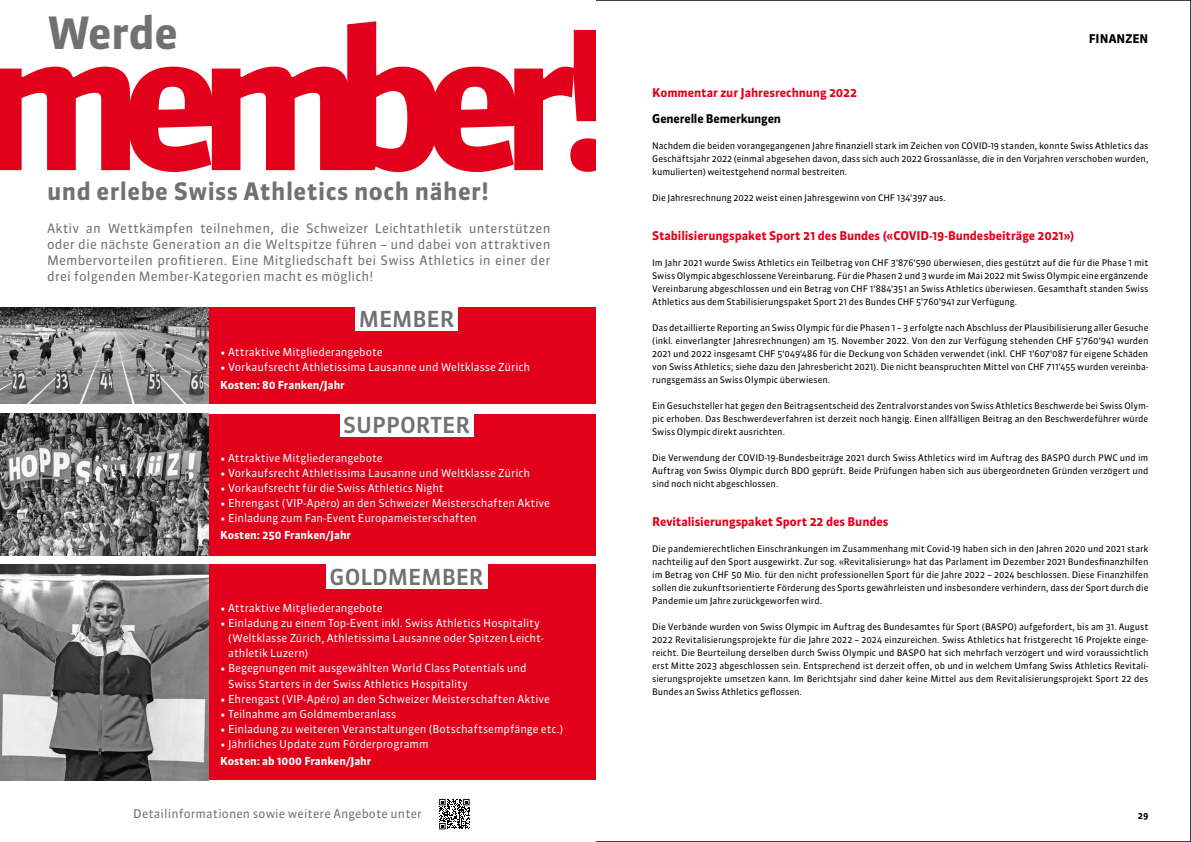
<style>
.page{position:relative;width:1191px;height:842px;background:#fff}
.page>*{position:absolute;margin:0;border:0;box-sizing:border-box;transform-origin:0 0}
.t1{font:700 191.3px "Sanuk OT";letter-spacing:-.12em;color:#e2001a}
.t2{font:700 44.3px "Sanuk OT";letter-spacing:-.01em;color:#707172}
.t3{font:700 24.1px "Sanuk OT";letter-spacing:.02em;color:#707172}
.t4{font:500 22px "Sanuk OT";color:#707172}
.t5{font:13px/16px "Sanuk OT";letter-spacing:.01em;color:#707172;text-align:justify}
.t6{font:700 12px "Sanuk OT";letter-spacing:-.005em;color:#e2001a}
.t7{font:12px "Sanuk OT";letter-spacing:.01em;color:#707172}
.t8{font:700 12px "Sanuk OT";letter-spacing:-.01em;color:#000}
.t9{font:11px/15px "Sanuk OT";letter-spacing:-.005em;color:#fff}
.t10{font:700 11px "Sanuk OT";letter-spacing:-.005em;color:#fff}
.t11{font:9px/13px "Sanuk OT";letter-spacing:-.005em;color:#000;text-align:justify}
.t12{font:700 9px "Sanuk OT";color:#000}
</style>
<div class="page">
<hr style="left:595px;top:0;width:1px;height:842px;background:#000">
<img style="left:0;top:307px;width:209px;height:97px">
<div style="left:209px;top:307px;width:386px;height:97px;background:#e2001a"></div>
<div style="left:356px;top:307px;width:102px;height:24px;background:#fff"></div>
<img style="left:0;top:414px;width:209px;height:141px">
<div style="left:209px;top:414px;width:386px;height:141px;background:#e2001a"></div>
<div style="left:340px;top:413px;width:133px;height:24px;background:#fff"></div>
<div style="left:209px;top:565px;width:386px;height:215px;background:#e2001a"></div>
<div style="left:326px;top:564px;width:162px;height:24px;background:#fff"></div>
<img style="left:0;top:565px;width:209px;height:215px">
<svg style="left:439px;top:798px;width:30px;height:32px"></svg>
<svg style="left:439px;top:799px;width:31px;height:30px"></svg>
<h2 class="t2" style="left:47px;top:5px;width:132px">Werde</h2>
<h1 class="t1" style="left:-21px;top:-18px;width:640px">member!</h1>
<h3 class="t3" style="left:47px;top:176px;width:443px">und erlebe Swiss Athletics noch näher!</h3>
<p class="t5" style="left:47px;top:220px;width:505px">Aktiv an Wettkämpfen teilnehmen, die Schweizer Leichtathletik unterstützen oder die nächste Generation an die Weltspitze führen – und dabei von attraktiven Membervorteilen profitieren. Eine Mitgliedschaft bei Swiss Athletics in einer der drei folgenden Member-Kategorien macht es möglich!</p>
<h3 class="t4" style="left:359px;top:305px;width:97px">MEMBER</h3>
<p class="t9" style="left:220px;top:344px;width:164px">• Attraktive Mitgliederangebote</p>
<p class="t9" style="left:220px;top:359px;width:311px">• Vorkaufsrecht Athletissima Lausanne und Weltklasse Zürich</p>
<p class="t10" style="left:220px;top:378px;width:126px">Kosten: 80 Franken/Jahr</p>
<h3 class="t4" style="left:343px;top:412px;width:128px">SUPPORTER</h3>
<p class="t9" style="left:220px;top:450px;width:164px">• Attraktive Mitgliederangebote</p>
<p class="t9" style="left:220px;top:465px;width:311px">• Vorkaufsrecht Athletissima Lausanne und Weltklasse Zürich</p>
<p class="t9" style="left:220px;top:480px;width:225px">• Vorkaufsrecht für die Swiss Athletics Night</p>
<p class="t9" style="left:220px;top:495px;width:331px">• Ehrengast (VIP-Apéro) an den Schweizer Meisterschaften Aktive</p>
<p class="t9" style="left:220px;top:510px;width:258px">• Einladung zum Fan-Event Europameisterschaften</p>
<p class="t10" style="left:220px;top:528px;width:132px">Kosten: 250 Franken/Jahr</p>
<h3 class="t4" style="left:329px;top:563px;width:155px">GOLDMEMBER</h3>
<p class="t9" style="left:220px;top:601px;width:164px">• Attraktive Mitgliederangebote</p>
<p class="t9" style="left:228px;top:616px;width:317px;text-indent:-8px">• Einladung zu einem Top-Event inkl. Swiss Athletics Hospitality (Weltklasse Zürich, Athletissima Lausanne oder Spitzen Leicht&shy;athletik Luzern)</p>
<p class="t9" style="left:228px;top:661px;width:300px;text-indent:-8px">• Begegnungen mit ausgewählten World Class Potentials und<br>Swiss Starters in der Swiss Athletics Hospitality</p>
<p class="t9" style="left:220px;top:691px;width:331px">• Ehrengast (VIP-Apéro) an den Schweizer Meisterschaften Aktive</p>
<p class="t9" style="left:220px;top:706px;width:177px">• Teilnahme am Goldmemberanlass</p>
<p class="t9" style="left:220px;top:721px;width:344px">• Einladung zu weiteren Veranstaltungen (Botschaftsempfänge etc.)</p>
<p class="t9" style="left:220px;top:736px;width:210px">• Jährliches Update zum Förderprogramm</p>
<p class="t10" style="left:220px;top:754px;width:153px">Kosten: ab 1000 Franken/Jahr</p>
<h3 class="t7" style="left:133px;top:806px;width:290px">Detailinformationen sowie weitere Angebote unter</h3>
<h3 class="t8" style="left:1088px;top:31px;width:61px">FINANZEN</h3>
<h3 class="t6" style="left:652px;top:85px;width:206px">Kommentar zur Jahresrechnung 2022</h3>
<h3 class="t8" style="left:652px;top:111px;width:130px">Generelle Bemerkungen</h3>
<p class="t11" style="left:652px;top:139px;width:498px">Nachdem die beiden vorangegangenen Jahre finanziell stark im Zeichen von COVID-19 standen, konnte Swiss Athletics das Geschäftsjahr 2022 (einmal abgesehen davon, dass sich auch 2022 Grossanlässe, die in den Vorjahren verschoben wurden, kumulierten) weitestgehend normal bestreiten.</p>
<p class="t11" style="left:652px;top:191px;width:295px">Die Jahresrechnung 2022 weist einen Jahresgewinn von CHF 134'397 aus.</p>
<h3 class="t6" style="left:652px;top:228px;width:424px">Stabilisierungspaket Sport 21 des Bundes («COVID-19-Bundesbeiträge 2021»)</h3>
<p class="t11" style="left:652px;top:256px;width:498px">Im Jahr 2021 wurde Swiss Athletics ein Teilbetrag von CHF 3'876'590 überwiesen, dies gestützt auf die für die Phase 1 mit Swiss Olympic abgeschlossene Vereinbarung. Für die Phasen 2 und 3 wurde im Mai 2022 mit Swiss Olympic eine ergänzende Vereinbarung abgeschlossen und ein Betrag von CHF 1'884'351 an Swiss Athletics überwiesen. Gesamthaft standen Swiss Athletics aus dem Stabilisierungspaket Sport 21 des Bundes CHF 5'760'941 zur Verfügung.</p>
<p class="t11" style="left:652px;top:321px;width:498px">Das detaillierte Reporting an Swiss Olympic für die Phasen 1 – 3 erfolgte nach Abschluss der Plausibilisierung aller Gesuche (inkl. einverlangter Jahresrechnungen) am 15. November 2022. Von den zur Verfügung stehenden CHF 5'760'941 wurden 2021 und 2022 insgesamt CHF 5'049'486 für die Deckung von Schäden verwendet (inkl. CHF 1'607'087 für eigene Schäden von Swiss Athletics; siehe dazu den Jahresbericht 2021). Die nicht beanspruchten Mittel von CHF 711'455 wurden vereinba&shy;rungsgemäss an Swiss Olympic überwiesen.</p>
<p class="t11" style="left:652px;top:399px;width:498px">Ein Gesuchsteller hat gegen den Beitragsentscheid des Zentralvorstandes von Swiss Athletics Beschwerde bei Swiss Olym&shy;pic erhoben. Das Beschwerdeverfahren ist derzeit noch hängig. Einen allfälligen Beitrag an den Beschwerdeführer würde Swiss Olympic direkt ausrichten.</p>
<p class="t11" style="left:652px;top:451px;width:498px">Die Verwendung der COVID-19-Bundesbeiträge 2021 durch Swiss Athletics wird im Auftrag des BASPO durch PWC und im Auftrag von Swiss Olympic durch BDO geprüft. Beide Prüfungen haben sich aus übergeordneten Gründen verzögert und sind noch nicht abgeschlossen.</p>
<h3 class="t6" style="left:652px;top:514px;width:238px">Revitalisierungspaket Sport 22 des Bundes</h3>
<p class="t11" style="left:652px;top:542px;width:498px">Die pandemierechtlichen Einschränkungen im Zusammenhang mit Covid-19 haben sich in den Jahren 2020 und 2021 stark nachteilig auf den Sport ausgewirkt. Zur sog. «Revitalisierung» hat das Parlament im Dezember 2021 Bundesfinanzhilfen im Betrag von CHF 50 Mio. für den nicht professionellen Sport für die Jahre 2022 – 2024 beschlossen. Diese Finanzhilfen sollen die zukunftsorientierte Förderung des Sports gewährleisten und insbesondere verhindern, dass der Sport durch die Pandemie um Jahre zurückgeworfen wird.</p>
<p class="t11" style="left:652px;top:620px;width:498px">Die Verbände wurden von Swiss Olympic im Auftrag des Bundesamtes für Sport (BASPO) aufgefordert, bis am 31. August 2022 Revitalisierungsprojekte für die Jahre 2022 – 2024 einzureichen. Swiss Athletics hat fristgerecht 16 Projekte einge&shy;reicht. Die Beurteilung derselben durch Swiss Olympic und BASPO hat sich mehrfach verzögert und wird voraussichtlich erst Mitte 2023 abgeschlossen sein. Entsprechend ist derzeit offen, ob und in welchem Umfang Swiss Athletics Revitali&shy;sierungsprojekte umsetzen kann. Im Berichtsjahr sind daher keine Mittel aus dem Revitalisierungsprojekt Sport 22 des Bundes an Swiss Athletics geflossen.</p>
<p class="t12" style="left:1137px;top:810px;width:12px">29</p>
</div>
